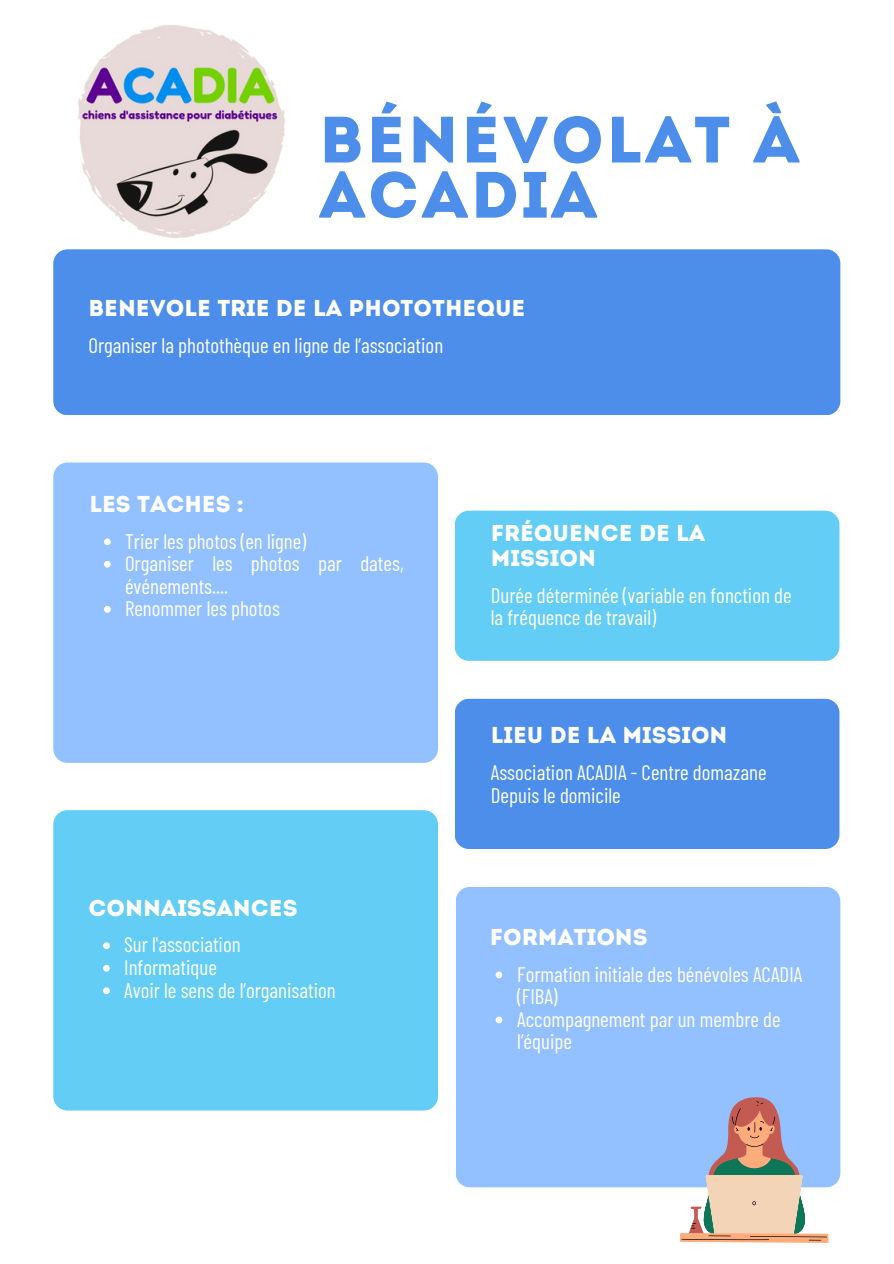
<style>
.page{position:relative;width:894px;height:1264px;background:#fff}
.page>*{position:absolute;margin:0;border:0;box-sizing:border-box;transform-origin:0 0}
.t1{font:65.25px/55.2px "Intro";letter-spacing:.035em;color:#4c8eea}
.t2{font:22.95px/24.9px "Intro";color:#fff}
.t3{font:21px/22.5px "Barlow Condensed";color:#fff}
</style>
<div class="page">
<div style="left:53px;top:249px;width:787px;height:166px;background:#4c8eea;border-radius:14px"></div>
<div style="left:53px;top:462px;width:385px;height:301px;background:#93c0ff;border-radius:14px"></div>
<div style="left:53px;top:810px;width:385px;height:300px;background:#63cdf5;border-radius:14px"></div>
<div style="left:454px;top:510px;width:385px;height:151px;background:#63cdf5;border-radius:14px"></div>
<div style="left:455px;top:887px;width:385px;height:300px;background:#93c0ff;border-radius:14px"></div>
<img style="left:78px;top:25px;width:207px;height:214px">
<div style="left:454px;top:698px;width:385px;height:151px;background:#4c8eea;border-radius:14px"></div>
<svg style="left:104px;top:538px;width:7px;height:7px"></svg>
<svg style="left:104px;top:561px;width:7px;height:6px"></svg>
<svg style="left:104px;top:606px;width:7px;height:6px"></svg>
<svg style="left:103px;top:942px;width:7px;height:7px"></svg>
<svg style="left:103px;top:964px;width:7px;height:7px"></svg>
<svg style="left:103px;top:987px;width:7px;height:7px"></svg>
<svg style="left:495px;top:971px;width:7px;height:7px"></svg>
<svg style="left:495px;top:1016px;width:7px;height:7px"></svg>
<svg style="left:679px;top:1097px;width:149px;height:145px"></svg>
<p class="t1" style="left:319px;top:119px;width:482px">BÉNÉVOLAT À<br>ACADIA</p>
<h1 class="t2" style="left:88px;top:297px;width:438px">BENEVOLE TRIE DE LA PHOTOTHEQUE</h1>
<p class="t3" style="left:88px;top:333px;width:356px">Organiser la photothèque en ligne de l’association</p>
<p class="t2" style="left:89px;top:493px;width:156px">LES TACHES :</p>
<p class="t3" style="left:125px;top:529px;width:182px">Trier les photos (en ligne)</p>
<p class="t3" style="left:125px;top:551px;width:280px">Organiser les photos par dates, événements....</p>
<p class="t3" style="left:125px;top:596px;width:156px">Renommer les photos</p>
<p class="t2" style="left:88px;top:897px;width:211px">CONNAISSANCES</p>
<p class="t3" style="left:124px;top:932px;width:118px">Sur l'association</p>
<p class="t3" style="left:124px;top:955px;width:94px">Informatique</p>
<p class="t3" style="left:124px;top:977px;width:213px">Avoir le sens de l’organisation</p>
<p class="t2" style="left:490px;top:523px;width:216px">FRÉQUENCE DE LA<br>MISSION</p>
<p class="t3" style="left:490px;top:583px;width:302px">Durée déterminée (variable en fonction de la fréquence de travail)</p>
<p class="t2" style="left:490px;top:725px;width:238px">LIEU DE LA MISSION</p>
<p class="t3" style="left:490px;top:760px;width:277px">Association ACADIA - Centre domazane</p>
<p class="t3" style="left:490px;top:783px;width:131px">Depuis le domicile</p>
<p class="t2" style="left:490px;top:926px;width:159px">FORMATIONS</p>
<p class="t3" style="left:517px;top:962px;width:287px">Formation initiale des bénévoles ACADIA (FIBA)</p>
<p class="t3" style="left:517px;top:1007px;width:265px">Accompagnement par un membre de l’équipe</p>
</div>
